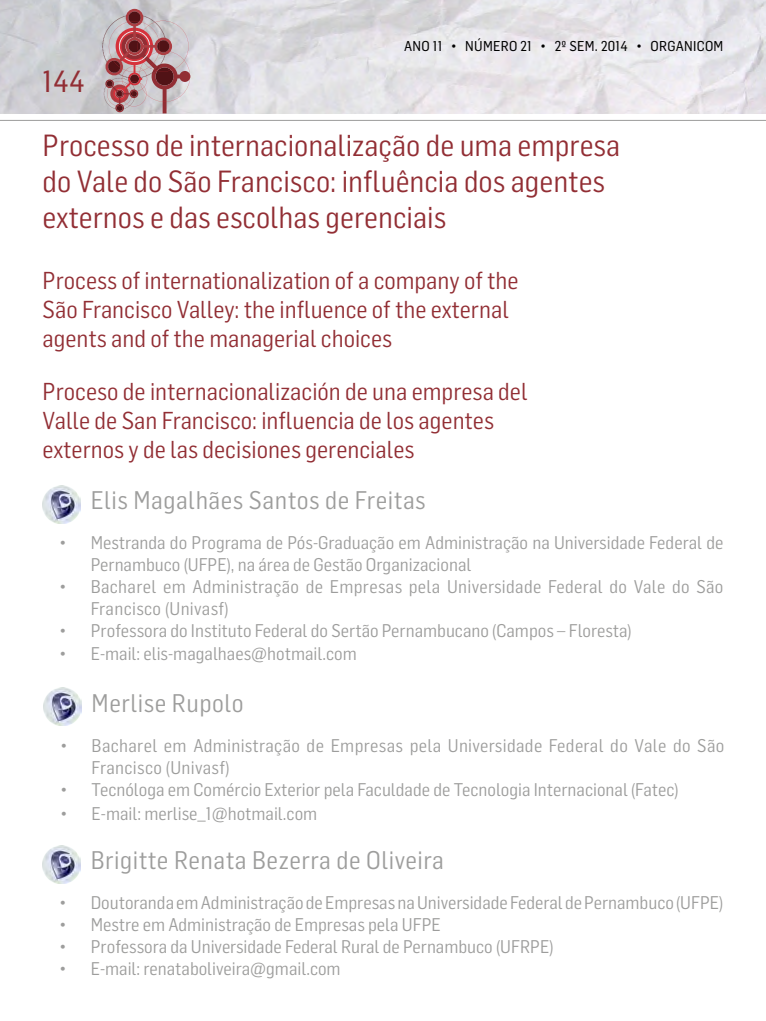
<style>
.page{position:relative;width:766px;height:1021px;background:#fff}
.page>*{position:absolute;margin:0;border:0;box-sizing:border-box;transform-origin:0 0}
.t1{font:30px/36px "Flama Semicondensed";color:#922e34}
.t2{font:30px "Flama Semicondensed Basic";color:#922e34}
.t3{font:25px "Flama Semicondensed";letter-spacing:.02em;color:#9d9d9c}
.t4{font:24px/28.8px "Flama Semicondensed";color:#922e34}
.t5{font:18px/22px "Flama Semicondensed";color:#9d9d9c}
.t6{font:18px/22px "Flama Semicondensed";letter-spacing:.02em;color:#9d9d9c}
.t7{font:14px "Flama Semicondensed Basic";letter-spacing:.02em;color:#000}
</style>
<div class="page">
<img style="left:0;top:0;width:765px;height:113px">
<hr style="left:0;top:120px;width:765px;height:1px;background:#9d9d9c">
<svg style="left:102px;top:9px;width:88px;height:104px;background:#b79297"></svg>
<img style="left:43px;top:845px;width:38px;height:38px">
<img style="left:43px;top:687px;width:39px;height:38px">
<img style="left:43px;top:485px;width:38px;height:39px">
<h1 class="t2" style="left:43px;top:62px;width:44px">144</h1>
<p class="t7" style="left:404px;top:37px;width:321px">ANO 11 • NÚMERO 21 • 2º SEM. 2014 • ORGANICOM</p>
<h1 class="t1" style="left:43px;top:126px;width:579px">Processo de internacionalização de uma empresa do Vale do São Francisco: influência dos agentes externos e das escolhas gerenciais</h1>
<h3 class="t4" style="left:43px;top:265px;width:477px">Process of internationalization of a company of the<br>São Francisco Valley: the influence of the external agents and of the managerial choices</h3>
<h3 class="t4" style="left:43px;top:376px;width:486px">Proceso de internacionalización de una empresa del<br>Valle de San Francisco: influencia de los agentes externos y de las decisiones gerenciales</h3>
<h2 class="t3" style="left:91px;top:484px;width:336px">Elis Magalhães Santos de Freitas</h2>
<p class="t5" style="left:91px;top:531px;width:634px;text-indent:-31px">• Mestranda do Programa de Pós-Graduação em Administração na Universidade Federal de<br>Pernambuco (UFPE), na área de Gestão Organizacional</p>
<p class="t6" style="left:91px;top:575px;width:634px;text-indent:-31px">• Bacharel em Administração de Empresas pela Universidade Federal do Vale do São<br>Francisco (Univasf)</p>
<p class="t5" style="left:60px;top:619px;width:573px">• Professora do Instituto Federal do Sertão Pernambucano (Campos – Floresta)</p>
<p class="t5" style="left:60px;top:641px;width:298px">• E-mail: elis-magalhaes@hotmail.com</p>
<h2 class="t3" style="left:92px;top:686px;width:153px">Merlise Rupolo</h2>
<p class="t6" style="left:92px;top:733px;width:634px;text-indent:-31px">• Bacharel em Administração de Empresas pela Universidade Federal do Vale do São<br>Francisco (Univasf)</p>
<p class="t5" style="left:60px;top:777px;width:619px">• Tecnóloga em Comércio Exterior pela Faculdade de Tecnologia Internacional (Fatec)</p>
<p class="t5" style="left:60px;top:801px;width:258px">• E-mail: merlise_1@hotmail.com</p>
<h2 class="t3" style="left:91px;top:844px;width:354px">Brigitte Renata Bezerra de Oliveira</h2>
<p class="t5" style="left:60px;top:890px;width:665px">• Doutoranda em Administração de Empresas na Universidade Federal de Pernambuco (UFPE)</p>
<p class="t5" style="left:60px;top:912px;width:382px">• Mestre em Administração de Empresas pela UFPE</p>
<p class="t5" style="left:60px;top:934px;width:495px">• Professora da Universidade Federal Rural de Pernambuco (UFRPE)</p>
<p class="t5" style="left:60px;top:956px;width:282px">• E-mail: renataboliveira@gmail.com</p>
</div>
